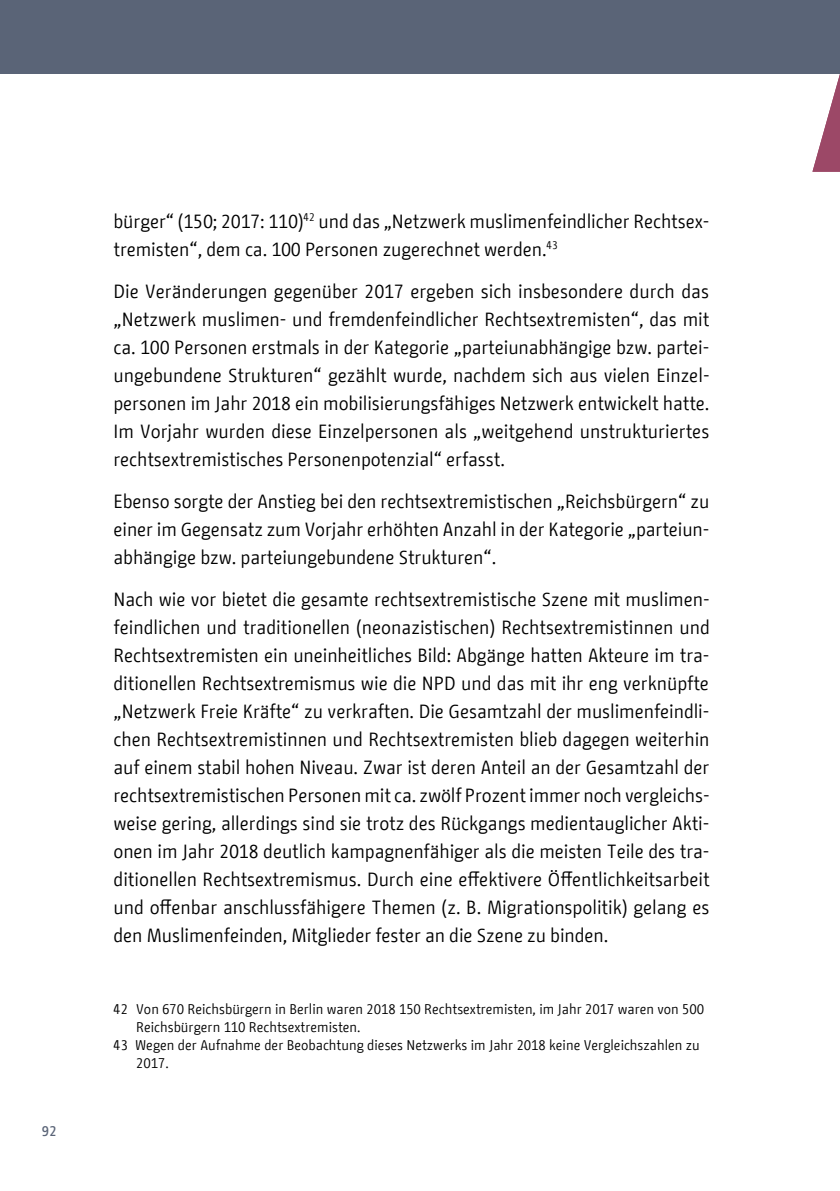
<style>
.page{position:relative;width:840px;height:1191px;background:#fff}
.page>*{position:absolute;margin:0;border:0;box-sizing:border-box;transform-origin:0 0}
.t1{font:19px/28px "BMF Change";letter-spacing:-.005em;color:#000;text-align:justify}
.t2{font:14px "BMF Change";color:#000}
.t3{font:500 14px "BMF Change";color:#5a6477}
</style>
<div class="page">
<div style="left:0;top:0;width:839px;height:74px;background:#5a6477"></div>
<svg style="left:812px;top:77px;width:27px;height:95px"></svg>
<p class="t3" style="left:42px;top:1121px;width:16px">92</p>
<p class="t1" style="left:113px;top:207px;width:597px">bürger“ (150; 2017: 110)<sup>42</sup> und das „Netzwerk muslimenfeindlicher Rechtsex&shy;tremisten“, dem ca. 100 Personen zugerechnet werden.<sup>43</sup></p>
<p class="t1" style="left:113px;top:277px;width:597px">Die Veränderungen gegenüber 2017 ergeben sich insbesondere durch das „Netzwerk muslimen- und fremdenfeindlicher Rechtsextremisten“, das mit ca. 100 Personen erstmals in der Kategorie „parteiunabhängige bzw. partei&shy;ungebundene Strukturen“ gezählt wurde, nachdem sich aus vielen Einzel&shy;personen im Jahr 2018 ein mobilisierungsfähiges Netzwerk entwickelt hatte.<br>Im Vorjahr wurden diese Einzelpersonen als „weitgehend unstrukturiertes rechtsextremistisches Personenpotenzial“ erfasst.</p>
<p class="t1" style="left:113px;top:487px;width:597px">Ebenso sorgte der Anstieg bei den rechtsextremistischen „Reichsbürgern“ zu einer im Gegensatz zum Vorjahr erhöhten Anzahl in der Kategorie „parteiun&shy;abhängige bzw. parteiungebundene Strukturen“.</p>
<p class="t1" style="left:113px;top:585px;width:597px">Nach wie vor bietet die gesamte rechtsextremistische Szene mit muslimen&shy;feindlichen und traditionellen (neonazistischen) Rechtsextremistinnen und Rechtsextremisten ein uneinheitliches Bild: Abgänge hatten Akteure im tra&shy;ditionellen Rechtsextremismus wie die NPD und das mit ihr eng verknüpfte „Netzwerk Freie Kräfte“ zu verkraften. Die Gesamtzahl der muslimenfeindli&shy;chen Rechtsextremistinnen und Rechtsextremisten blieb dagegen weiterhin auf einem stabil hohen Niveau. Zwar ist deren Anteil an der Gesamtzahl der rechtsextremistischen Personen mit ca. zwölf Prozent immer noch vergleichs&shy;weise gering, allerdings sind sie trotz des Rückgangs medientauglicher Akti&shy;onen im Jahr 2018 deutlich kampagnenfähiger als die meisten Teile des tra&shy;ditionellen Rechtsextremismus. Durch eine effektivere Öffentlichkeitsarbeit und offenbar anschlussfähigere Themen (z. B. Migrationspolitik) gelang es den Muslimenfeinden, Mitglieder fester an die Szene zu binden.</p>
<p class="t2" style="left:113px;top:999px;width:591px">42 Von 670 Reichsbürgern in Berlin waren 2018 150 Rechtsextremisten, im Jahr 2017 waren von 500</p>
<p class="t2" style="left:136px;top:1017px;width:226px">Reichsbürgern 110 Rechtsextremisten.</p>
<p class="t2" style="left:113px;top:1035px;width:587px">43 Wegen der Aufnahme der Beobachtung dieses Netzwerks im Jahr 2018 keine Vergleichszahlen zu</p>
<p class="t2" style="left:136px;top:1053px;width:34px">2017.</p>
</div>
